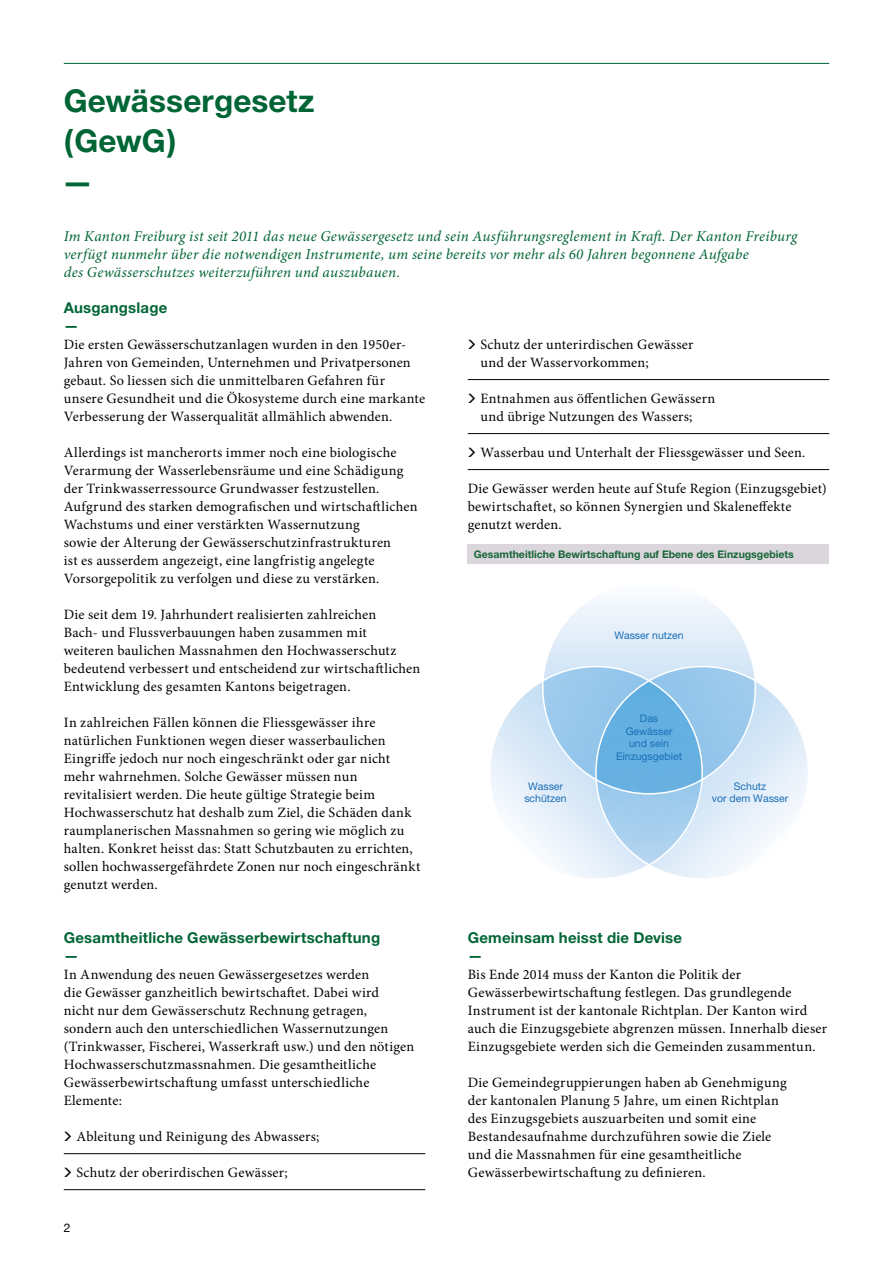
<style>
.page{position:relative;width:893px;height:1263px;background:#fff}
.page>*{position:absolute;margin:0;border:0;box-sizing:border-box;transform-origin:0 0}
.t1{font:700 31.5px/40.5px "Helvetica Neue";letter-spacing:.005em;color:#006535}
.t2{font:italic 15px/18px "Minion Pro";letter-spacing:.015em;color:#006535}
.t3{font:700 15px/18px "Helvetica Neue";letter-spacing:.015em;color:#006535}
.t4{font:14.25px/18px "Minion Pro";letter-spacing:.015em;color:#000}
.t5{font:12px "Helvetica Neue";color:#000}
.t6{font:10.5px/12.6px "Helvetica Neue";color:#1a6fb7;text-align:center}
.t7{font:700 10.5px "Helvetica Neue";color:#166537}
</style>
<div class="page">
<hr style="left:64px;top:63px;width:765px;height:1px;background:#006535">
<hr style="left:64px;top:1153px;width:361px;height:1px;background:#000">
<hr style="left:64px;top:1189px;width:361px;height:1px;background:#000">
<hr style="left:468px;top:379px;width:361px;height:1px;background:#000">
<hr style="left:468px;top:433px;width:361px;height:1px;background:#000">
<hr style="left:468px;top:469px;width:361px;height:1px;background:#000">
<svg style="left:490px;top:599px;width:318px;height:279px"></svg>
<div style="left:468px;top:544px;width:361px;height:19px;background:#dbd6dc"></div>
<h1 class="t1" style="left:62px;top:80px;width:254px">Gewässergesetz (GewG)<br>—</h1>
<p class="t2" style="left:64px;top:227px;width:735px">Im Kanton Freiburg ist seit 2011 das neue Gewässergesetz und sein Ausführungsreglement in Kraft. Der Kanton Freiburg verfügt nunmehr über die notwendigen Instrumente, um seine bereits vor mehr als 60 Jahren begonnene Aufgabe<br>des Gewässerschutzes weiterzuführen und auszubauen.</p>
<p class="t3" style="left:64px;top:298px;width:105px">Ausgangslage —</p>
<p class="t4" style="left:64px;top:335px;width:363px">Die ersten Gewässerschutzanlagen wurden in den 1950er-Jahren von Gemeinden, Unternehmen und Privatpersonen gebaut. So liessen sich die unmittelbaren Gefahren für unsere Gesundheit und die Ökosysteme durch eine markante Verbesserung der Wasserqualität allmählich abwenden.</p>
<p class="t4" style="left:64px;top:443px;width:355px">Allerdings ist mancherorts immer noch eine biologische Verarmung der Wasserlebensräume und eine Schädigung der Trinkwasserressource Grundwasser festzustellen.<br>Aufgrund des starken demografischen und wirtschaftlichen Wachstums und einer verstärkten Wassernutzung<br>sowie der Alterung der Gewässerschutzinfrastrukturen<br>ist es ausserdem angezeigt, eine langfristig angelegte Vorsorgepolitik zu verfolgen und diese zu verstärken.</p>
<p class="t4" style="left:64px;top:605px;width:358px">Die seit dem 19. Jahrhundert realisierten zahlreichen<br>Bach- und Flussverbauungen haben zusammen mit weiteren baulichen Massnahmen den Hochwasserschutz bedeutend verbessert und entscheidend zur wirtschaftlichen Entwicklung des gesamten Kantons beigetragen.</p>
<p class="t4" style="left:64px;top:713px;width:358px">In zahlreichen Fällen können die Fliessgewässer ihre natürlichen Funktionen wegen dieser wasserbaulichen Eingriffe jedoch nur noch eingeschränkt oder gar nicht mehr wahrnehmen. Solche Gewässer müssen nun revitalisiert werden. Die heute gültige Strategie beim Hochwasserschutz hat deshalb zum Ziel, die Schäden dank raumplanerischen Massnahmen so gering wie möglich zu halten. Konkret heisst das: Statt Schutzbauten zu errichten, sollen hochwassergefährdete Zonen nur noch eingeschränkt genutzt werden.</p>
<p class="t3" style="left:64px;top:928px;width:318px">Gesamtheitliche Gewässerbewirtschaftung —</p>
<p class="t4" style="left:64px;top:965px;width:352px">In Anwendung des neuen Gewässergesetzes werden<br>die Gewässer ganzheitlich bewirtschaftet. Dabei wird<br>nicht nur dem Gewässerschutz Rechnung getragen, sondern auch den unterschiedlichen Wassernutzungen (Trinkwasser, Fischerei, Wasserkraft usw.) und den nötigen Hochwasserschutzmassnahmen. Die gesamtheitliche Gewässerbewirtschaftung umfasst unterschiedliche Elemente:</p>
<p class="t4" style="left:77px;top:1127px;width:244px">Ableitung und Reinigung des Abwassers;</p>
<p class="t4" style="left:77px;top:1163px;width:213px">Schutz der oberirdischen Gewässer;</p>
<p class="t4" style="left:480px;top:335px;width:214px">Schutz der unterirdischen Gewässer und der Wasservorkommen;</p>
<p class="t4" style="left:480px;top:389px;width:236px">Entnahmen aus öffentlichen Gewässern und übrige Nutzungen des Wassers;</p>
<p class="t4" style="left:480px;top:443px;width:326px">Wasserbau und Unterhalt der Fliessgewässer und Seen.</p>
<p class="t4" style="left:468px;top:479px;width:361px">Die Gewässer werden heute auf Stufe Region (Einzugsgebiet) bewirtschaftet, so können Synergien und Skaleneffekte genutzt werden.</p>
<p class="t7" style="left:474px;top:547px;width:321px">Gesamtheitliche Bewirtschaftung auf Ebene des Einzugsgebiets</p>
<p class="t6" style="left:614px;top:629px;width:71px">Wasser nutzen</p>
<p class="t6" style="left:616px;top:712px;width:67px">Das<br>Gewässer und sein<br>Einzugsgebiet</p>
<p class="t6" style="left:524px;top:780px;width:44px">Wasser schützen</p>
<p class="t6" style="left:712px;top:780px;width:78px">Schutz<br>vor dem Wasser</p>
<p class="t3" style="left:468px;top:928px;width:216px">Gemeinsam heisst die Devise —</p>
<p class="t4" style="left:468px;top:965px;width:361px">Bis Ende 2014 muss der Kanton die Politik der Gewässerbewirtschaftung festlegen. Das grundlegende Instrument ist der kantonale Richtplan. Der Kanton wird auch die Einzugsgebiete abgrenzen müssen. Innerhalb dieser Einzugsgebiete werden sich die Gemeinden zusammentun.</p>
<p class="t4" style="left:468px;top:1073px;width:321px">Die Gemeindegruppierungen haben ab Genehmigung der kantonalen Planung 5 Jahre, um einen Richtplan des Einzugsgebiets auszuarbeiten und somit eine Bestandesaufnahme durchzuführen sowie die Ziele und die Massnahmen für eine gesamtheitliche Gewässerbewirtschaftung zu definieren.</p>
<p class="t5" style="left:64px;top:1217px;width:8px">2</p>
</div>
